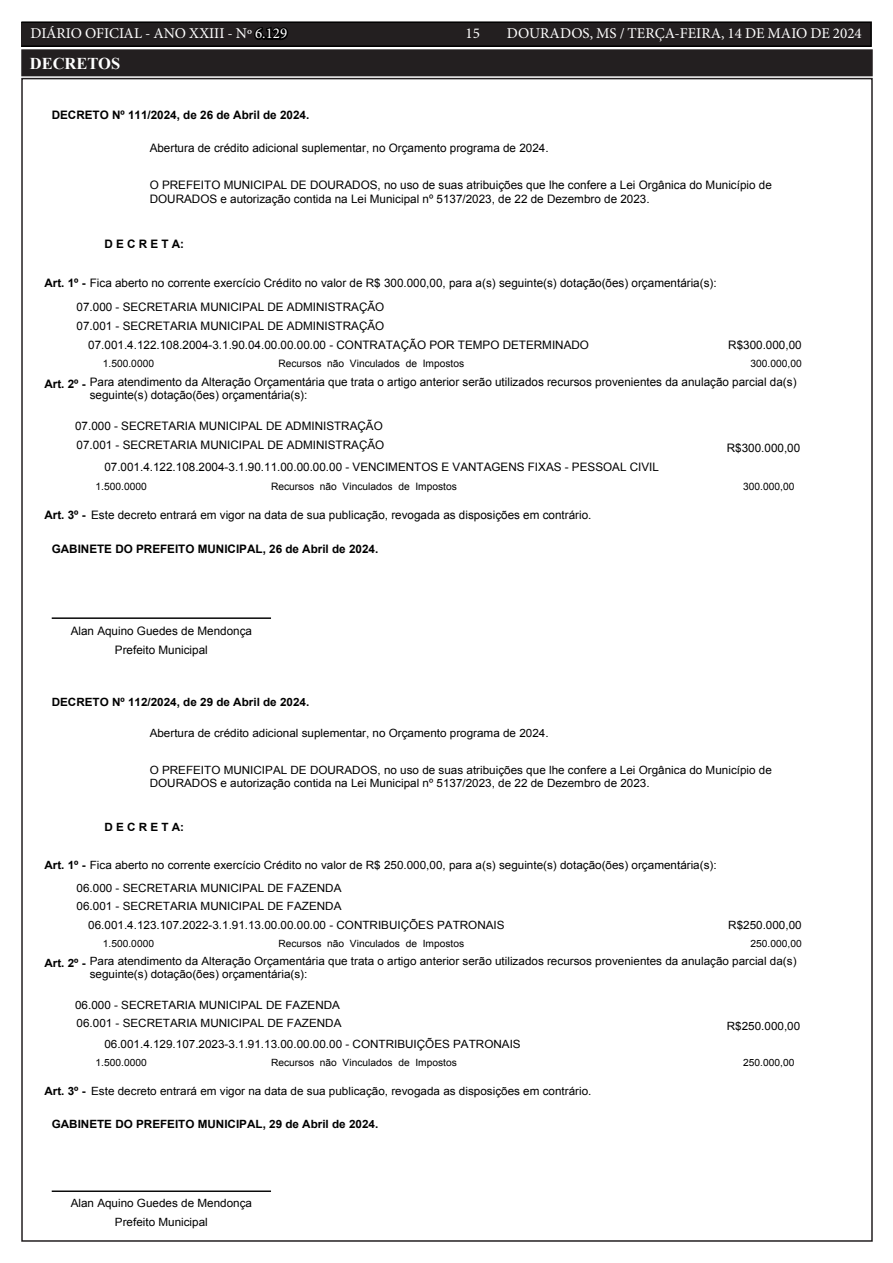
<style>
.page{position:relative;width:893px;height:1263px;background:#fff}
.page>*{position:absolute;margin:0;border:0;box-sizing:border-box;transform-origin:0 0}
.TEXTO{font:700 16.5px "Times New Roman";color:#fff}
.t1{font:15px "Minion Pro";color:#fff}
.t2{font:14.25px/21.3px "Arial";color:#000}
.t3{font:11.7px/13.5px "Arial";color:#000}
.t4{font:700 11.7px "Arial";color:#000}
.t5{font:11.4px/13px "Arial";color:#000}
.t6{font:700 11.4px "Arial";color:#000}
.t7{font:10.2px "Arial";color:#000}
.t8{font:9.9px "Arial";color:#000}
.s1{color:#000}
.s2{font-weight:700}
</style>
<div class="page">
<div style="left:21px;top:22px;width:850px;height:24px;background:#231f20"></div>
<div style="left:21px;top:21px;width:851px;height:26px;border:2px solid #000"></div>
<div style="left:23px;top:51px;width:848px;height:23px;background:#231f20"></div>
<div style="left:21px;top:49px;width:852px;height:27px;border:4px solid #231f20"></div>
<hr style="left:52px;top:617px;width:219px;height:2px;background:#000">
<hr style="left:52px;top:1190px;width:219px;height:2px;background:#000">
<p class="t1" style="left:31px;top:24px;width:258px">DIÁRIO OFICIAL - ANO XXIII - Nº <span class="s1">6.129</span></p>
<p class="t1" style="left:465px;top:24px;width:16px">15</p>
<p class="t1" style="left:507px;top:24px;width:357px">DOURADOS, MS / TERÇA-FEIRA, 14 DE MAIO DE 2024</p>
<p class="TEXTO" style="left:30px;top:52px;width:92px">DECRETOS</p>
<p class="t4" style="left:52px;top:107px;width:259px">DECRETO Nº 111/2024, de 26 de Abril de 2024.</p>
<p class="t3" style="left:150px;top:141px;width:400px">Abertura de crédito adicional suplementar, no Orçamento programa de 2024.</p>
<p class="t3" style="left:150px;top:179px;width:624px">O PREFEITO MUNICIPAL DE DOURADOS, no uso de suas atribuições que lhe confere a Lei Orgânica do Município de<br>DOURADOS e autorização contida na Lei Municipal nº 5137/2023, de 22 de Dezembro de 2023.</p>
<p class="t4" style="left:104px;top:236px;width:81px">D E C R E T A:</p>
<p class="t3" style="left:44px;top:276px;width:674px"><span class="s2">Art. 1º -</span> Fica aberto no corrente exercício Crédito no valor de R$ 300.000,00, para a(s) seguinte(s) dotação(ões) orçamentária(s):</p>
<p class="t3" style="left:88px;top:316px;width:502px;line-height:19px;text-indent:-12px">07.001 - SECRETARIA MUNICIPAL DE ADMINISTRAÇÃO<br>07.001.4.122.108.2004-3.1.90.04.00.00.00.00 - CONTRATAÇÃO POR TEMPO DETERMINADO</p>
<p class="t3" style="left:77px;top:300px;width:309px">07.000 - SECRETARIA MUNICIPAL DE ADMINISTRAÇÃO</p>
<p class="t3" style="left:728px;top:338px;width:75px">R$300.000,00</p>
<p class="t7" style="left:103px;top:357px;width:53px">1.500.0000</p>
<p class="t7" style="left:278px;top:357px;width:187px">Recursos não Vinculados de Impostos</p>
<p class="t7" style="left:750px;top:357px;width:53px">300.000,00</p>
<p class="t3" style="left:90px;top:375px;width:708px;text-indent:-45px"><span class="s2">Art. 2º -</span> Para atendimento da Alteração Orçamentária que trata o artigo anterior serão utilizados recursos provenientes da anulação parcial da(s) seguinte(s) dotação(ões) orçamentária(s):</p>
<p class="t3" style="left:75px;top:420px;width:309px">07.000 - SECRETARIA MUNICIPAL DE ADMINISTRAÇÃO</p>
<p class="t3" style="left:727px;top:441px;width:75px">R$300.000,00</p>
<p class="t3" style="left:104px;top:460px;width:556px">07.001.4.122.108.2004-3.1.90.11.00.00.00.00 - VENCIMENTOS E VANTAGENS FIXAS - PESSOAL CIVIL</p>
<p class="t3" style="left:77px;top:439px;width:309px">07.001 - SECRETARIA MUNICIPAL DE ADMINISTRAÇÃO</p>
<p class="t7" style="left:96px;top:479px;width:53px">1.500.0000</p>
<p class="t7" style="left:271px;top:479px;width:187px">Recursos não Vinculados de Impostos</p>
<p class="t7" style="left:743px;top:479px;width:53px">300.000,00</p>
<p class="t3" style="left:44px;top:509px;width:549px"><span class="s2">Art. 3º -</span> Este decreto entrará em vigor na data de sua publicação, revogada as disposições em contrário.</p>
<p class="t4" style="left:52px;top:541px;width:328px">GABINETE DO PREFEITO MUNICIPAL, 26 de Abril de 2024.</p>
<p class="t3" style="left:71px;top:624px;width:183px">Alan Aquino Guedes de Mendonça</p>
<p class="t2" style="left:147px;top:623px;width:68px">C.N.P.J.:<br>Município:</p>
<p class="t3" style="left:115px;top:643px;width:94px">Prefeito Municipal</p>
<p class="t6" style="left:52px;top:694px;width:259px">DECRETO Nº 112/2024, de 29 de Abril de 2024.</p>
<p class="t5" style="left:150px;top:727px;width:400px">Abertura de crédito adicional suplementar, no Orçamento programa de 2024.</p>
<p class="t5" style="left:150px;top:764px;width:624px">O PREFEITO MUNICIPAL DE DOURADOS, no uso de suas atribuições que lhe confere a Lei Orgânica do Município de<br>DOURADOS e autorização contida na Lei Municipal nº 5137/2023, de 22 de Dezembro de 2023.</p>
<p class="t6" style="left:104px;top:819px;width:81px">D E C R E T A:</p>
<p class="t5" style="left:44px;top:859px;width:674px"><span class="s2">Art. 1º -</span> Fica aberto no corrente exercício Crédito no valor de R$ 250.000,00, para a(s) seguinte(s) dotação(ões) orçamentária(s):</p>
<p class="t5" style="left:88px;top:897px;width:418px;line-height:18.5px;text-indent:-12px">06.001 - SECRETARIA MUNICIPAL DE FAZENDA<br>06.001.4.123.107.2022-3.1.91.13.00.00.00.00 - CONTRIBUIÇÕES PATRONAIS</p>
<p class="t5" style="left:77px;top:881px;width:266px">06.000 - SECRETARIA MUNICIPAL DE FAZENDA</p>
<p class="t5" style="left:728px;top:918px;width:75px">R$250.000,00</p>
<p class="t8" style="left:103px;top:937px;width:53px">1.500.0000</p>
<p class="t8" style="left:278px;top:937px;width:187px">Recursos não Vinculados de Impostos</p>
<p class="t8" style="left:750px;top:937px;width:53px">250.000,00</p>
<p class="t5" style="left:90px;top:955px;width:708px;text-indent:-45px"><span class="s2">Art. 2º -</span> Para atendimento da Alteração Orçamentária que trata o artigo anterior serão utilizados recursos provenientes da anulação parcial da(s) seguinte(s) dotação(ões) orçamentária(s):</p>
<p class="t5" style="left:75px;top:998px;width:266px">06.000 - SECRETARIA MUNICIPAL DE FAZENDA</p>
<p class="t5" style="left:727px;top:1019px;width:75px">R$250.000,00</p>
<p class="t5" style="left:104px;top:1038px;width:418px">06.001.4.129.107.2023-3.1.91.13.00.00.00.00 - CONTRIBUIÇÕES PATRONAIS</p>
<p class="t5" style="left:77px;top:1016px;width:266px">06.001 - SECRETARIA MUNICIPAL DE FAZENDA</p>
<p class="t8" style="left:96px;top:1056px;width:53px">1.500.0000</p>
<p class="t8" style="left:271px;top:1056px;width:187px">Recursos não Vinculados de Impostos</p>
<p class="t8" style="left:743px;top:1056px;width:53px">250.000,00</p>
<p class="t5" style="left:44px;top:1085px;width:549px"><span class="s2">Art. 3º -</span> Este decreto entrará em vigor na data de sua publicação, revogada as disposições em contrário.</p>
<p class="t6" style="left:52px;top:1116px;width:328px">GABINETE DO PREFEITO MUNICIPAL, 29 de Abril de 2024.</p>
<p class="t5" style="left:71px;top:1197px;width:183px">Alan Aquino Guedes de Mendonça</p>
<p class="t5" style="left:115px;top:1215px;width:94px">Prefeito Municipal</p>
</div>
